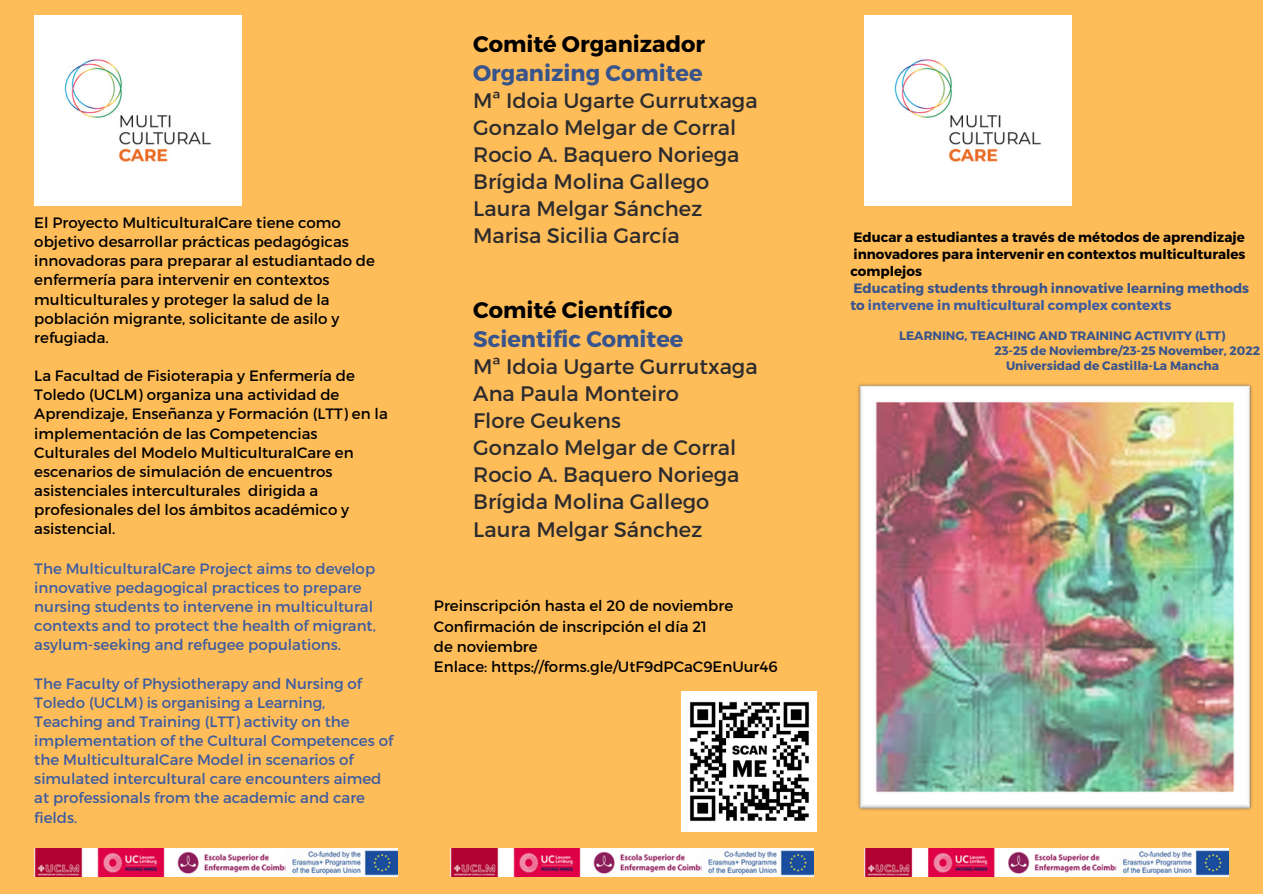
<style>
.page{position:relative;width:1263px;height:894px;background:#fff}
.page>*{position:absolute;margin:0;border:0;box-sizing:border-box;transform-origin:0 0}
.t1{font:700 22.5px "Montserrat";color:#38548c}
.t2{font:700 22.5px "Montserrat";color:#000}
.t3{font:21px/27px "Montserrat";color:#2c2b2e}
.t4{font:15px/19px "Montserrat";color:#000}
.t5{font:15px/19px "Montserrat";color:#3d5ca0}
.t6{font:700 13.5px/17px "Montserrat";color:#000;text-align:justify}
.t7{font:700 13.5px/17px "Montserrat";color:#38548c}
.t8{font:700 12.15px "Montserrat";color:#38548c}
.s1{color:#3d5ca0}
</style>
<div class="page">
<div style="left:0;top:0;width:1263px;height:893px;background:#ffbd59"></div>
<div style="left:865px;top:16px;width:207px;height:190px;background:#fff"></div>
<img style="left:865px;top:848px;width:363px;height:28px">
<img style="left:857px;top:383px;width:396px;height:428px">
<img style="left:450px;top:848px;width:363px;height:28px">
<div style="left:34px;top:16px;width:207px;height:190px;background:#fff"></div>
<img style="left:34px;top:848px;width:364px;height:28px">
<img style="left:682px;top:691px;width:135px;height:140px">
<p class="t4" style="left:34px;top:212px;width:342px">El Proyecto MulticulturalCare tiene como objetivo desarrollar prácticas pedagógicas innovadoras para preparar al estudiantado de enfermería para intervenir en contextos multiculturales y proteger la salud de la población migrante, solicitante de asilo y refugiada.</p>
<p class="t4" style="left:34px;top:365px;width:355px">La Facultad de Fisioterapia y Enfermería de Toledo (UCLM) organiza una actividad de Aprendizaje, Enseñanza y Formación (LTT) en la implementación de las Competencias Culturales del Modelo MulticulturalCare en escenarios de simulación de encuentros asistenciales interculturales dirigida a profesionales del los ámbitos académico y asistencial.</p>
<p class="t5" style="left:34px;top:558px;width:343px">The MulticulturalCare Project aims to develop innovative pedagogical practices to prepare nursing students to intervene in multicultural contexts and to protect the health of migrant, asylum-seeking and refugee populations.</p>
<p class="t5" style="left:34px;top:672px;width:360px">The Faculty of Physiotherapy and Nursing of Toledo (UCLM) is organising a Learning, Teaching and Training (LTT) activity on the implementation of the Cultural Competences of the MulticulturalCare Model in scenarios of simulated intercultural care encounters aimed at professionals from the academic and care fields.</p>
<h1 class="t2" style="left:473px;top:29px;width:233px">Comité Organizador</h1>
<h1 class="t1" style="left:473px;top:58px;width:231px">Organizing Comitee</h1>
<h2 class="t3" style="left:473px;top:86px;width:286px">Mª Idoia Ugarte Gurrutxaga<br>Gonzalo Melgar de Corral<br>Rocio A. Baquero Noriega<br>Brígida Molina Gallego<br>Laura Melgar Sánchez<br>Marisa Sicilia García</h2>
<h1 class="t2" style="left:473px;top:295px;width:201px">Comité Científico</h1>
<h1 class="t1" style="left:473px;top:324px;width:212px">Scientific Comitee</h1>
<h2 class="t3" style="left:473px;top:352px;width:286px">Mª Idoia Ugarte Gurrutxaga<br>Ana Paula Monteiro<br>Flore Geukens<br>Gonzalo Melgar de Corral<br>Rocio A. Baquero Noriega<br>Brígida Molina Gallego<br>Laura Melgar Sánchez</h2>
<p class="t4" style="left:434px;top:595px;width:345px;line-height:20.2px">Preinscripción hasta el 20 de noviembre Confirmación de inscripción el día 21<br>de noviembre<br>Enlace: https://forms.gle/UtF9dPCaC9EnUur46</p>
<p class="t6" style="left:850px;top:228px;width:397px">Educar a estudiantes a través de métodos de aprendizaje innovadores para intervenir en contextos multiculturales complejos</p>
<p class="t7" style="left:850px;top:279px;width:400px">Educating students through innovative learning methods to <span class="s1">intervene in multicultural complex contexts</span></p>
<p class="t8" style="left:899px;top:328px;width:328px">LEARNING, TEACHING AND TRAINING ACTIVITY (LTT)</p>
<p class="t8" style="left:994px;top:343px;width:267px">23-25 de Noviembre/23-25 November, 2022</p>
<p class="t8" style="left:1006px;top:358px;width:215px">Universidad de Castilla-La Mancha</p>
</div>
